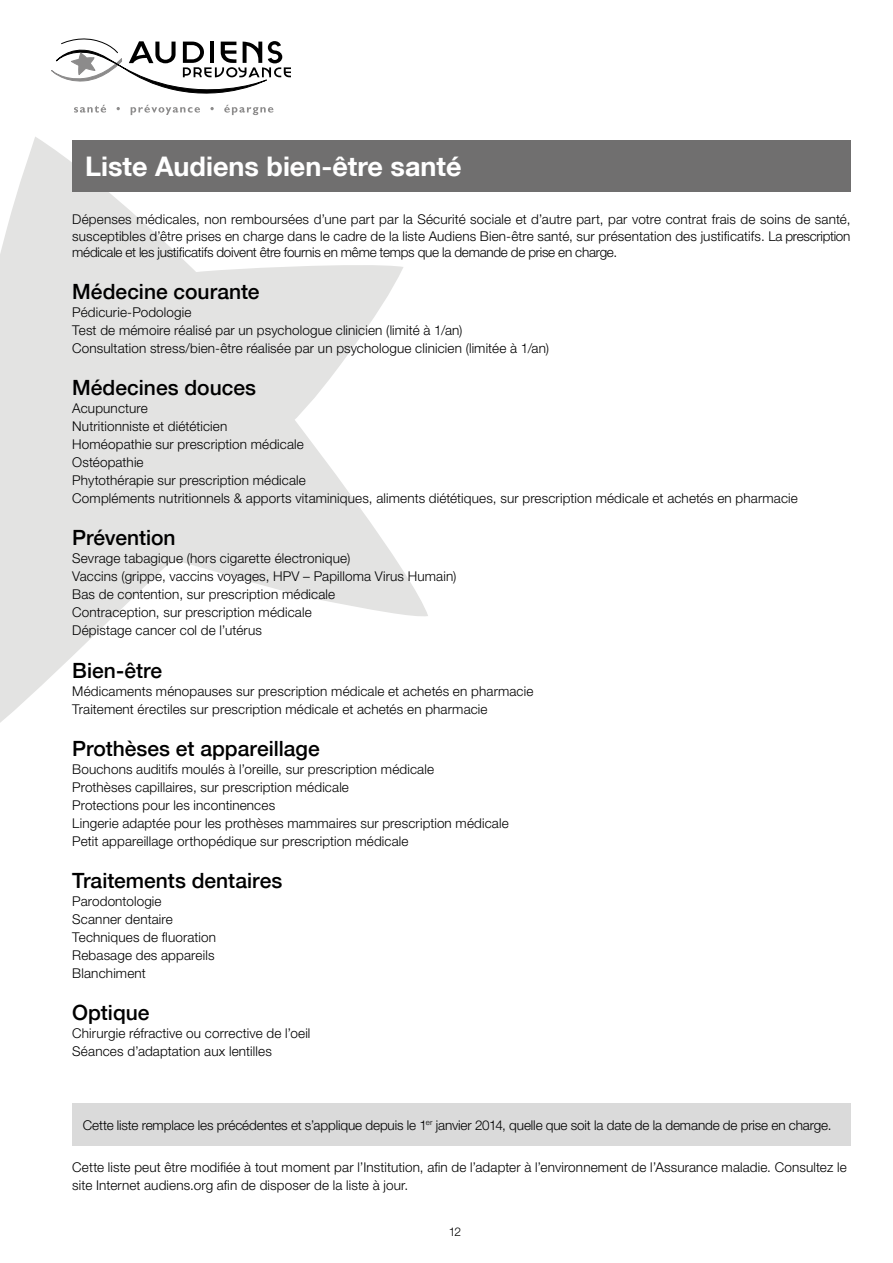
<style>
.page{position:relative;width:893px;height:1263px;background:#fff}
.page>*{position:absolute;margin:0;border:0;box-sizing:border-box;transform-origin:0 0}
.t1{font:700 27px "Helvetica Neue LT";color:#fff}
.t2{font:500 21px "Helvetica Neue LT";color:#000}
.t3{font:300 13.5px/18px "Helvetica Neue LT Std";letter-spacing:.01em;color:#000}
.t4{font:300 13.5px "Helvetica Neue LT Std";letter-spacing:-.01em;color:#000}
.t5{font:300 12px "Helvetica Neue LT Std";color:#000}
</style>
<div class="page">
<svg style="left:0;top:137px;width:428px;height:586px;fill:#e3e3e2"></svg>
<div style="left:72px;top:1104px;width:778px;height:42px;background:#dadada"></div>
<div style="left:72px;top:141px;width:778px;height:51px;background:#706f6f"></div>
<svg style="left:51px;top:38px;width:240px;height:77px"></svg>
<h1 class="t1" style="left:85px;top:157px;width:378px">Liste Audiens bien-être santé</h1>
<p class="t3" style="left:72px;top:213px;width:780px;line-height:16.2px;text-align:justify">Dépenses médicales, non remboursées d’une part par la Sécurité sociale et d’autre part, par votre contrat frais de soins de santé, susceptibles d’être prises en charge dans le cadre de la liste Audiens Bien-être santé, sur présentation des justificatifs. La prescription médicale et les justificatifs doivent être fournis en même temps que la demande de prise en charge.</p>
<h2 class="t2" style="left:72px;top:284px;width:189px">Médecine courante</h2>
<p class="t3" style="left:72px;top:305px;width:478px">Pédicurie-Podologie<br>Test de mémoire réalisé par un psychologue clinicien (limité à 1/an)<br>Consultation stress/bien-être réalisée par un psychologue clinicien (limitée à 1/an)</p>
<h2 class="t2" style="left:72px;top:380px;width:185px">Médecines douces</h2>
<p class="t3" style="left:72px;top:401px;width:727px">Acupuncture<br>Nutritionniste et diététicien<br>Homéopathie sur prescription médicale<br>Ostéopathie<br>Phytothérapie sur prescription médicale<br>Compléments nutritionnels &amp; apports vitaminiques, aliments diététiques, sur prescription médicale et achetés en pharmacie</p>
<h2 class="t2" style="left:72px;top:530px;width:105px">Prévention</h2>
<p class="t3" style="left:72px;top:551px;width:386px">Sevrage tabagique (hors cigarette électronique)<br>Vaccins (grippe, vaccins voyages, HPV – Papilloma Virus Humain)<br>Bas de contention, sur prescription médicale<br>Contraception, sur prescription médicale<br>Dépistage cancer col de l’utérus</p>
<h2 class="t2" style="left:72px;top:663px;width:92px">Bien-être</h2>
<p class="t3" style="left:72px;top:683px;width:463px">Médicaments ménopauses sur prescription médicale et achetés en pharmacie<br>Traitement érectiles sur prescription médicale et achetés en pharmacie</p>
<h2 class="t2" style="left:72px;top:741px;width:249px">Prothèses et appareillage</h2>
<p class="t3" style="left:72px;top:762px;width:438px">Bouchons auditifs moulés à l’oreille, sur prescription médicale<br>Prothèses capillaires, sur prescription médicale<br>Protections pour les incontinences<br>Lingerie adaptée pour les prothèses mammaires sur prescription médicale Petit appareillage orthopédique sur prescription médicale</p>
<h2 class="t2" style="left:72px;top:873px;width:212px">Traitements dentaires</h2>
<p class="t3" style="left:72px;top:894px;width:145px">Parodontologie<br>Scanner dentaire<br>Techniques de fluoration<br>Rebasage des appareils<br>Blanchiment</p>
<h2 class="t2" style="left:72px;top:1005px;width:79px">Optique</h2>
<p class="t3" style="left:72px;top:1026px;width:240px">Chirurgie réfractive ou corrective de l’oeil<br>Séances d’adaptation aux lentilles</p>
<p class="t4" style="left:83px;top:1120px;width:750px">Cette liste remplace les précédentes et s’applique depuis le 1<sup>er</sup> janvier 2014, quelle que soit la date de la demande de prise en charge.</p>
<p class="t3" style="left:72px;top:1159px;width:776px">Cette liste peut être modifiée à tout moment par l’Institution, afin de l’adapter à l’environnement de l’Assurance maladie. Consultez le site Internet audiens.org afin de disposer de la liste à jour.</p>
<p class="t5" style="left:449px;top:1227px;width:14px">12</p>
</div>
